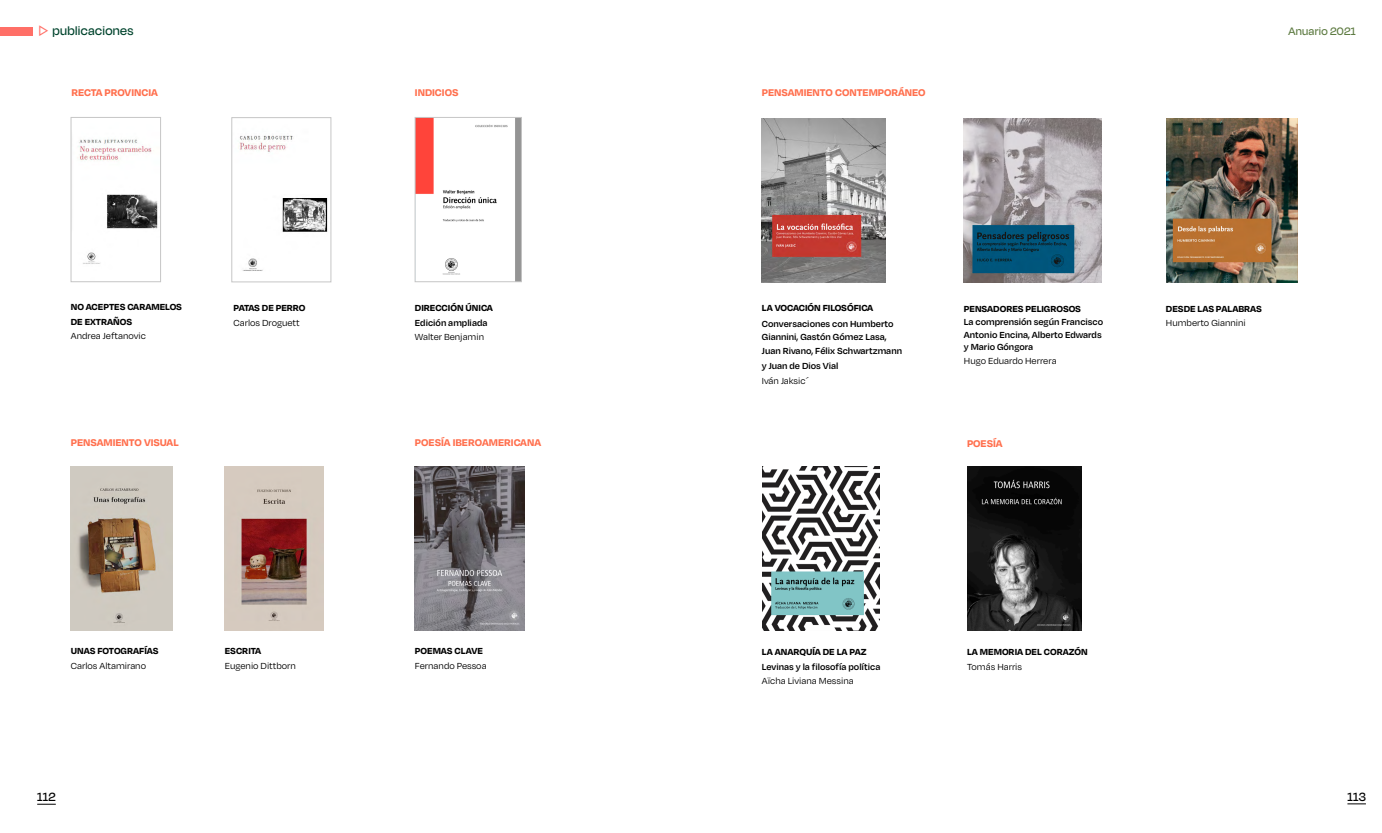
<style>
.page{position:relative;width:1382px;height:833px;background:#fff}
.page>*{position:absolute;margin:0;border:0;box-sizing:border-box;transform-origin:0 0}
.t1{font:500 14.12px "Degular Display";letter-spacing:.025em;color:#00442d}
.t2{font:500 13.75px "Degular Display";letter-spacing:.02em;color:#000}
.t3{font:500 12.5px "Degular Display";letter-spacing:.025em;color:#5f7c43}
.t4{font:700 11.25px "Degular";color:#ff6f4d}
.t5{font:600 10.12px/14px "Degular";color:#000}
.t6{font:700 10.12px/14.6px "Degular";color:#000}
.t7{font:10.12px "Degular";color:#000}
.s1{color:#ff6f67}
</style>
<div class="page">
<svg style="left:1347px;top:803px;width:19px;height:1px"></svg>
<svg style="left:37px;top:804px;width:19px;height:1px"></svg>
<img style="left:78px;top:139px;width:80px;height:125px">
<div style="left:71px;top:117px;width:90px;height:165px;border:1px solid #c6c6c6"></div>
<img style="left:238px;top:135px;width:90px;height:136px">
<div style="left:232px;top:117px;width:99px;height:165px;border:1px solid #c6c6c6"></div>
<img style="left:225px;top:466px;width:98px;height:164px">
<img style="left:71px;top:466px;width:102px;height:164px">
<img style="left:415px;top:466px;width:110px;height:164px">
<img style="left:417px;top:119px;width:103px;height:161px">
<div style="left:415px;top:117px;width:107px;height:165px;border:1px solid #c6c6c6"></div>
<div style="left:0;top:27px;width:33px;height:8px;background:#ff6f67"></div>
<img style="left:964px;top:118px;width:138px;height:164px">
<img style="left:762px;top:118px;width:124px;height:164px">
<img style="left:1166px;top:118px;width:131px;height:164px">
<img style="left:762px;top:466px;width:117px;height:164px">
<img style="left:967px;top:466px;width:114px;height:164px">
<h1 class="t1" style="left:37px;top:23px;width:98px"><span class="s1">▷</span> publicaciones</h1>
<p class="t3" style="left:1288px;top:24px;width:69px">Anuario 2021</p>
<p class="t4" style="left:71px;top:85px;width:88px">RECTA PROVINCIA</p>
<p class="t4" style="left:415px;top:85px;width:45px">INDICIOS</p>
<p class="t4" style="left:762px;top:85px;width:165px">PENSAMIENTO CONTEMPORÁNEO</p>
<p class="t6" style="left:71px;top:299px;width:113px">NO ACEPTES CARAMELOS<br>DE EXTRAÑOS</p>
<p class="t7" style="left:71px;top:330px;width:77px">Andrea Jeftanovic</p>
<p class="t6" style="left:234px;top:300px;width:74px">PATAS DE PERRO</p>
<p class="t7" style="left:234px;top:316px;width:68px">Carlos Droguett</p>
<p class="t6" style="left:415px;top:300px;width:80px">DIRECCIÓN ÚNICA</p>
<p class="t5" style="left:415px;top:315px;width:74px">Edición ampliada</p>
<p class="t7" style="left:415px;top:331px;width:71px">Walter Benjamin</p>
<p class="t6" style="left:762px;top:300px;width:113px">LA VOCACIÓN FILOSÓFICA</p>
<p class="t5" style="left:762px;top:316px;width:142px">Conversaciones con Humberto<br>Giannini, Gastón Gómez Lasa,<br>Juan Rivano, Félix Schwartzmann y Juan de Dios Vial</p>
<p class="t7" style="left:762px;top:374px;width:48px">Iván Jaksic´</p>
<p class="t6" style="left:964px;top:300px;width:119px">PENSADORES PELIGROSOS</p>
<p class="t5" style="left:964px;top:315px;width:141px;line-height:12.5px">La comprensión según Francisco<br>Antonio Encina, Alberto Edwards y Mario Góngora</p>
<p class="t7" style="left:964px;top:355px;width:94px">Hugo Eduardo Herrera</p>
<p class="t6" style="left:1166px;top:301px;width:97px">DESDE LAS PALABRAS</p>
<p class="t7" style="left:1166px;top:317px;width:81px">Humberto Giannini</p>
<p class="t4" style="left:71px;top:436px;width:109px">PENSAMIENTO VISUAL</p>
<p class="t4" style="left:415px;top:435px;width:128px">POESÍA IBEROAMERICANA</p>
<p class="t4" style="left:967px;top:436px;width:37px">POESÍA</p>
<p class="t6" style="left:71px;top:643px;width:89px">UNAS FOTOGRAFÍAS</p>
<p class="t7" style="left:71px;top:660px;width:77px">Carlos Altamirano</p>
<p class="t6" style="left:225px;top:643px;width:38px">ESCRITA</p>
<p class="t7" style="left:225px;top:660px;width:73px">Eugenio Dittborn</p>
<p class="t6" style="left:415px;top:643px;width:70px">POEMAS CLAVE</p>
<p class="t7" style="left:415px;top:660px;width:73px">Fernando Pessoa</p>
<p class="t6" style="left:762px;top:644px;width:106px">LA ANARQUÍA DE LA PAZ</p>
<p class="t5" style="left:762px;top:659px;width:120px">Levinas y la filosofía política</p>
<p class="t7" style="left:762px;top:675px;width:93px">Aïcha Liviana Messina</p>
<p class="t6" style="left:967px;top:644px;width:122px">LA MEMORIA DEL CORAZÓN</p>
<p class="t7" style="left:967px;top:660px;width:57px">Tomás Harris</p>
<h2 class="t2" style="left:37px;top:789px;width:20px">112</h2>
<h2 class="t2" style="left:1347px;top:788px;width:20px">113</h2>
</div>
